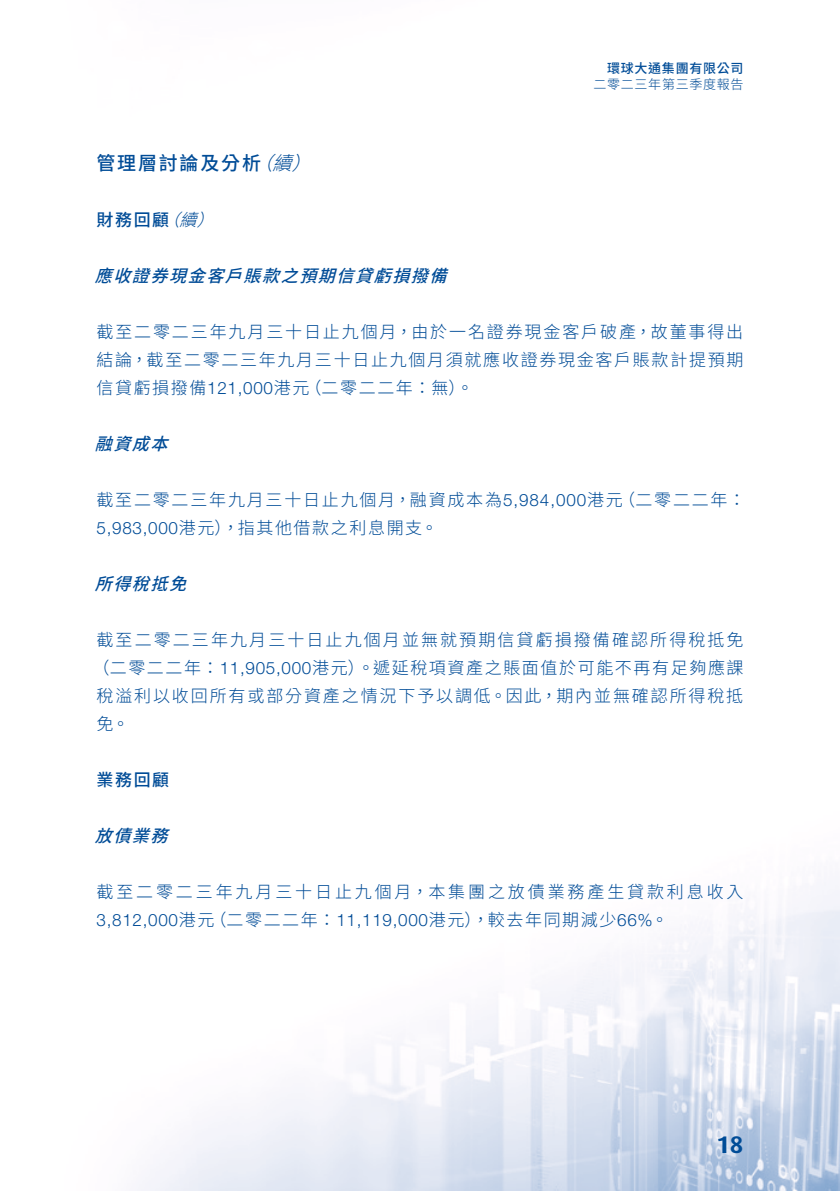
<style>
.page{position:relative;width:840px;height:1191px;background:#fff}
.page>*{position:absolute;margin:0;border:0;box-sizing:border-box;transform-origin:0 0}
.t1{font:700 24px "Dax";color:#004c97}
.Heading_1{font:500 19px "Source Han Sans TC";letter-spacing:.095em;color:#004c97}
.Heading_1-2{font:italic 300 19px "Source Han Sans TC";color:#004c97}
.Body_Text{font:300 17px/28px "Source Han Sans TC";letter-spacing:.105em;color:#004c97}
.Body_Text-2{font:300 17px/28px "Source Han Sans TC";letter-spacing:.17em;color:#004c97}
.Heading_3{font:italic 500 17px "Source Han Sans TC";color:#004c97}
.Body_Text-3{font:300 17px "Helvetica Neue LT Std";letter-spacing:.045em;color:#004c97}
.Heading_2{font:500 17px "Source Han Sans TC";letter-spacing:.095em;color:#004c97}
.Heading_2-2{font:italic 300 17px "Source Han Sans TC";color:#004c97}
.t2{font:300 13px "Source Han Sans TC";letter-spacing:.055em;color:#004c97}
.t3{font:500 13px "Source Han Sans TC";letter-spacing:.055em;color:#004c97}
.s1{font-family:"Helvetica Neue LT Std"}
.s2{font-family:"Source Han Sans TC"}
</style>
<div class="page">
<img style="left:141px;top:890px;width:698px;height:301px">
<p class="Heading_1-2" style="left:253px;top:152px;width:73px">（(</p>
<p class="Heading_1" style="left:96px;top:152px;width:166px">管理層討論及分析</p>
<p class="Heading_2-2" style="left:162px;top:210px;width:66px">（(</p>
<p class="Heading_1-2" style="left:272px;top:152px;width:35px">續</p>
<p class="Heading_2" style="left:96px;top:210px;width:74px">財務回顧</p>
<p class="Heading_3" style="left:95px;top:266px;width:366px">應收證券現金客戶賬款之預期信貸虧損撥備</p>
<p class="Heading_2-2" style="left:179px;top:210px;width:32px">續</p>
<p class="t3" style="left:606px;top:61px;width:138px">環球大通集團有限公司</p>
<p class="t2" style="left:593px;top:77px;width:151px">二零二三年第三季度報告</p>
<p class="Body_Text" style="left:96px;top:318px;width:648px">截至二零二三年九月三十日止九個月，由於一名證券現金客戶破產，故董事得出</p>
<p class="Body_Text" style="left:96px;top:346px;width:648px">結論，截至二零二三年九月三十日止九個月須就應收證券現金客戶賬款計提預期</p>
<p class="Body_Text" style="left:304px;top:374px;width:170px">（二零二二年：無。(</p>
<p class="Body_Text" style="left:96px;top:374px;width:214px">信貸虧損撥備<span class="s1">121,000</span>港元</p>
<p class="Heading_3" style="left:95px;top:434px;width:87px">融資成本</p>
<p class="Body_Text" style="left:96px;top:486px;width:527px">截至二零二三年九月三十日止九個月，融資成本為<span class="s1">5,984,000</span>港元<br><span class="s1">5,983,000</span>港元，）指其他借款之利息開支。</p>
<p class="Heading_3" style="left:95px;top:574px;width:106px">所得稅抵免</p>
<p class="Body_Text" style="left:617px;top:486px;width:129px">（二零二二年：</p>
<p class="Body_Text" style="left:93px;top:626px;width:652px;text-align:justify">截至二零二三年九月三十日止九個月並無就預期信貸虧損撥備確認所得稅抵免（二零二二年：<span class="s1">11,905,000</span>港元）。遞延稅項資產之賬面值於可能不再有足夠應課稅溢利以收回所有或部分資產之情況下予以調低。因此，期內並無確認所得稅抵免。</p>
<p class="Heading_2" style="left:96px;top:770px;width:74px">業務回顧</p>
<p class="Heading_3" style="left:95px;top:826px;width:87px">放債業務</p>
<p class="Body_Text-2" style="left:209px;top:878px;width:535px;text-indent:-113px">截至二零二三年九月三十日止九個月，本集團之放債業務產生貸款利息收入（二零二二年：<span class="s1">11,119,000</span>港元，）較去年同期減少<span class="s1">66%</span>。</p>
<p class="Body_Text-3" style="left:96px;top:909px;width:119px">3,812,000<span class="s2">港元</span></p>
<h1 class="t1" style="left:716px;top:1131px;width:29px">18</h1>
</div>
